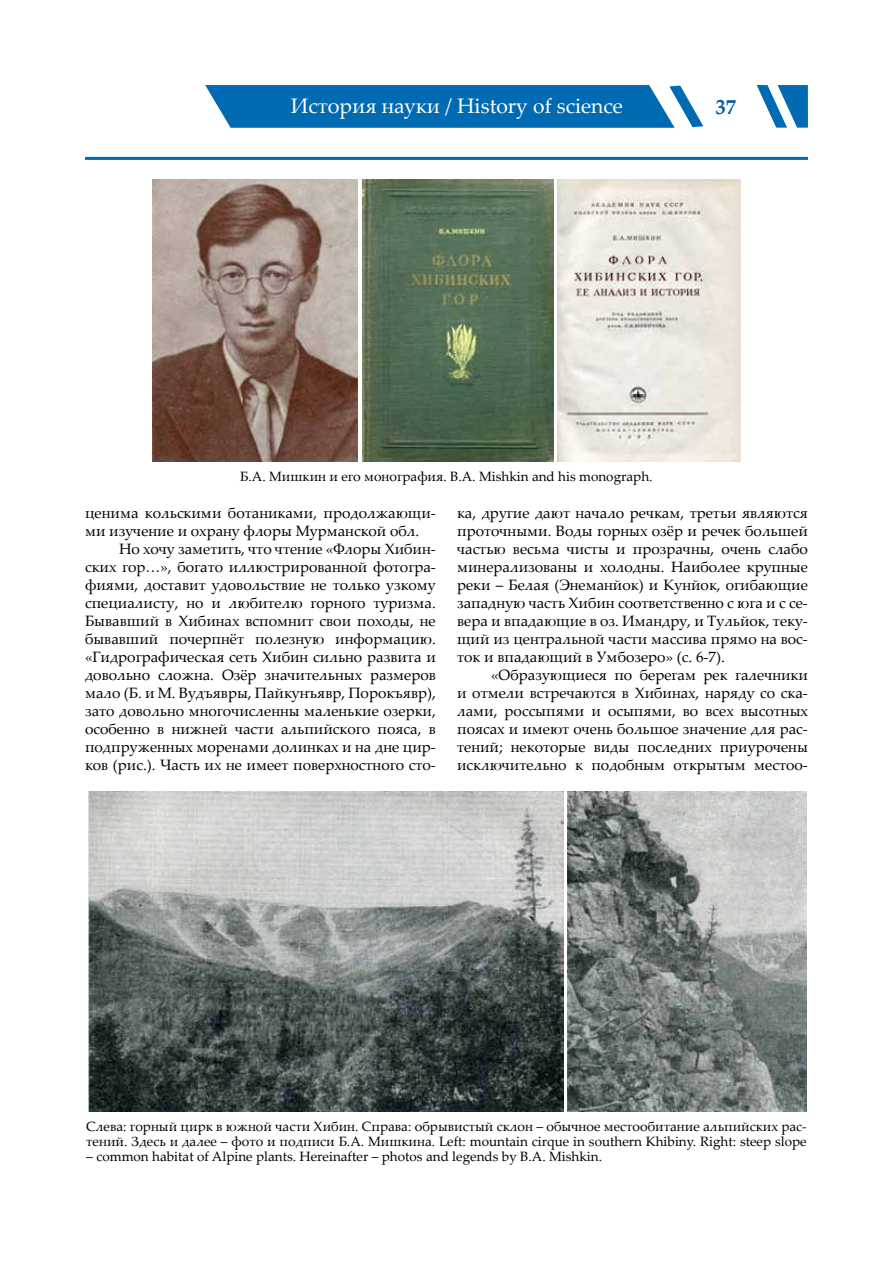
<style>
.page{position:relative;width:893px;height:1263px;background:#fff}
.page>*{position:absolute;margin:0;border:0;box-sizing:border-box;transform-origin:0 0}
.t1{font:21px "Palatino Linotype";color:#fff}
.t2{font:700 21px "Palatino Linotype";color:#005ea8}
.t3{font:15px/18px "Palatino Linotype";color:#000;text-align:justify}
.t4{font:13.5px/15px "Palatino Linotype";color:#000}
</style>
<div class="page">
<svg style="left:205px;top:85px;width:498px;height:43px;background:#1777ba"></svg>
<svg style="left:757px;top:85px;width:51px;height:43px"></svg>
<hr style="left:85px;top:157px;width:723px;height:3px;background:#006ab3">
<img style="left:152px;top:179px;width:205px;height:283px">
<img style="left:362px;top:179px;width:191px;height:283px">
<img style="left:558px;top:179px;width:183px;height:283px">
<img style="left:89px;top:792px;width:474px;height:319px">
<img style="left:568px;top:792px;width:239px;height:319px">
<h1 class="t1" style="left:291px;top:91px;width:333px">История науки / History of science</h1>
<h1 class="t2" style="left:715px;top:92px;width:22px">37</h1>
<p class="t4" style="left:240px;top:468px;width:414px">Б.А. Мишкин и его монография. B.А. Mishkin and his monograph.</p>
<p class="t3" style="left:85px;top:503px;width:352px">ценима кольскими ботаниками, продолжающи&shy;ми изучение и охрану флоры Мурманской обл.</p>
<p class="t3" style="left:85px;top:539px;width:352px;text-indent:34px">Но хочу заметить, что чтение «Флоры Хибин&shy;ских гор…», богато иллюстрированной фотогра&shy;фиями, доставит удовольствие не только узкому специалисту, но и любителю горного туризма.<br>Бывавший в Хибинах вспомнит свои походы, не бывавший почерпнёт полезную информацию. «Гидрографическая сеть Хибин сильно развита и довольно сложна. Озёр значительных размеров мало (Б. и М. Вудъявры, Пайкунъявр, Порокъявр), зато довольно многочисленны маленькие озерки, особенно в нижней части альпийского пояса, в подпруженных моренами долинках и на дне цир&shy;ков (рис.). Часть их не имеет поверхностного сто-</p>
<p class="t3" style="left:457px;top:503px;width:352px">ка, другие дают начало речкам, третьи являются проточными. Воды горных озёр и речек большей частью весьма чисты и прозрачны, очень слабо минерализованы и холодны. Наиболее крупные реки – Белая (Энеманйок) и Кунйок, огибающие западную часть Хибин соответственно с юга и с се&shy;вера и впадающие в оз. Имандру, и Тульйок, теку&shy;щий из центральной части массива прямо на вос&shy;ток и впадающий в Умбозеро» (с. 6-7).</p>
<p class="t3" style="left:457px;top:665px;width:352px;text-indent:34px">«Образующиеся по берегам рек галечники и отмели встречаются в Хибинах, наряду со ска&shy;лами, россыпями и осыпями, во всех высотных поясах и имеют очень большое значение для рас&shy;тений; некоторые виды последних приурочены исключительно к подобным открытым местоо-</p>
<p class="t4" style="left:86px;top:1118px;width:722px">Слева: горный цирк в южной части Хибин. Справа: обрывистый склон – обычное местообитание альпийских рас&shy;тений. Здесь и далее – фото и подписи Б.А. Мишкина. Left: mountain cirque in southern Khibiny. Right: steep slope</p>
<p class="t4" style="left:86px;top:1148px;width:517px">– common habitat of Alpine plants. Hereinafter – photos and legends by B.А. Mishkin.</p>
</div>
